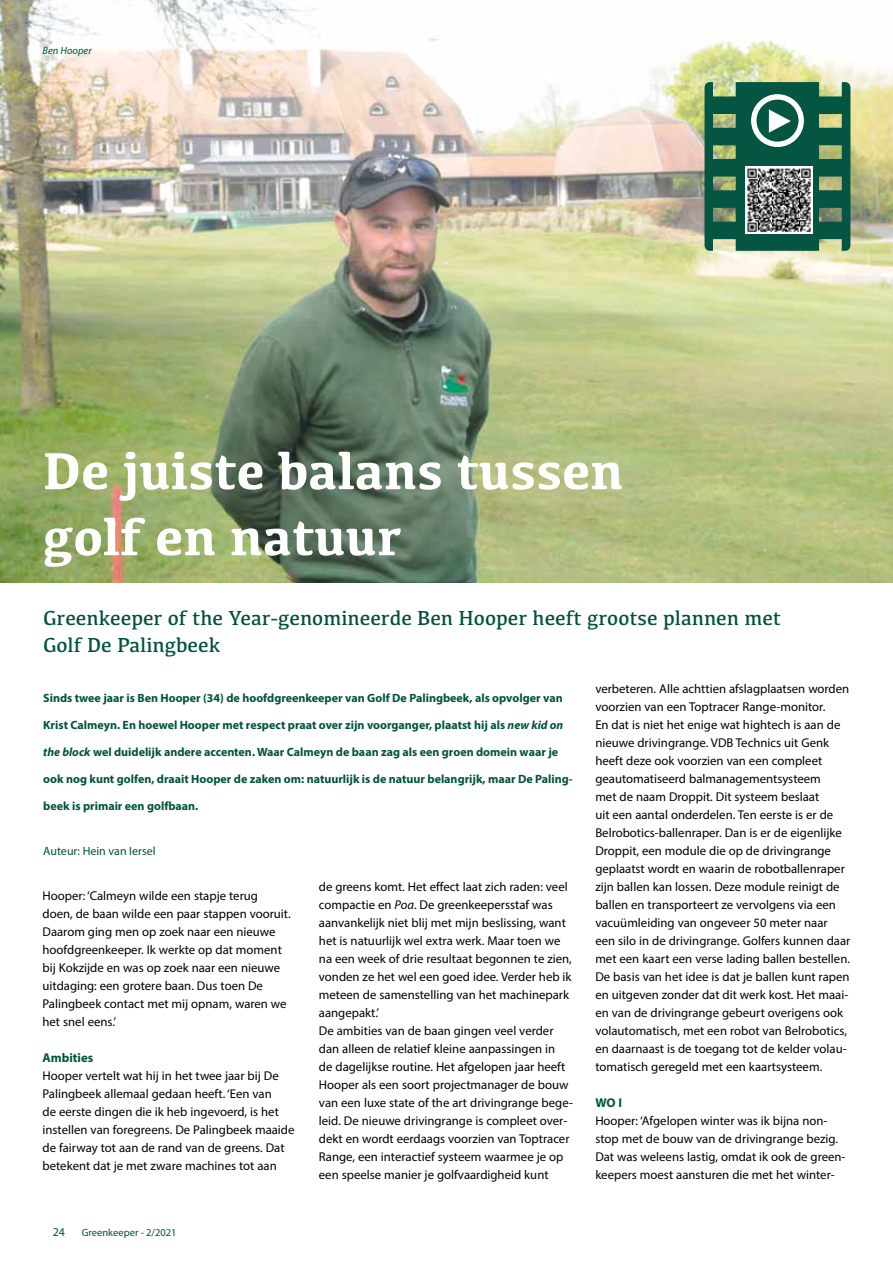
<style>
.page{position:relative;width:893px;height:1263px;background:#fff}
.page>*{position:absolute;margin:0;border:0;box-sizing:border-box;transform-origin:0 0}
.t1{font:700 54px/66px "Kefa";color:#fff}
.t2{font:21px/27px "Kefa";color:#00533d}
.t3{font:12.75px/18px "Myriad Pro";color:#000}
.t4{font:700 12.75px "Myriad Pro";color:#00533d}
.t5{font:700 12px "Myriad Pro";color:#00533d}
.t6{font:12px "Myriad Pro";color:#00533d}
.t7{font:10.5px "Myriad Pro";color:#00533d}
.t8{font:italic 10.5px "Myriad Pro";color:#00533d}
.s1{font-style:italic}
</style>
<div class="page">
<img style="left:0;top:0;width:893px;height:583px">
<svg style="left:704px;top:82px;width:146px;height:169px;background:#367359"></svg>
<img style="left:745px;top:166px;width:67px;height:67px">
<p class="t8" style="left:43px;top:44px;width:51px">Ben Hooper</p>
<h1 class="t1" style="left:43px;top:435px;width:582px">De juiste balans tussen golf en natuur</h1>
<h2 class="t2" style="left:43px;top:604px;width:739px">Greenkeeper of the Year-genomineerde Ben Hooper heeft grootse plannen met<br>Golf De Palingbeek</h2>
<p class="t5" style="left:43px;top:690px;width:521px">Sinds twee jaar is Ben Hooper (34) de hoofdgreenkeeper van Golf De Palingbeek, als opvolger van</p>
<p class="t5" style="left:43px;top:717px;width:522px">Krist Calmeyn. En hoewel Hooper met respect praat over zijn voorganger, plaatst hij als <span class="s1">new kid on</span></p>
<p class="t5" style="left:43px;top:744px;width:516px"><span class="s1">the block</span> wel duidelijk andere accenten. Waar Calmeyn de baan zag als een groen domein waar je</p>
<p class="t5" style="left:43px;top:771px;width:531px">ook nog kunt golfen, draait Hooper de zaken om: natuurlijk is de natuur belangrijk, maar De Paling-</p>
<p class="t5" style="left:43px;top:798px;width:157px">beek is primair een golfbaan.</p>
<p class="t6" style="left:43px;top:844px;width:114px">Auteur: Hein van Iersel</p>
<p class="t3" style="left:595px;top:680px;width:257px">verbeteren. Alle achttien afslagplaatsen worden voorzien van een Toptracer Range-monitor.<br>En dat is niet het enige wat hightech is aan de nieuwe drivingrange. VDB Technics uit Genk heeft deze ook voorzien van een compleet geautomatiseerd balmanagementsysteem<br>met de naam Droppit. Dit systeem beslaat<br>uit een aantal onderdelen. Ten eerste is er de Belrobotics-ballenraper. Dan is er de eigenlijke Droppit, een module die op de drivingrange geplaatst wordt en waarin de robotballenraper zijn ballen kan lossen. Deze module reinigt de ballen en transporteert ze vervolgens via een vacuümleiding van ongeveer 50 meter naar een silo in de drivingrange. Golfers kunnen daar met een kaart een verse lading ballen bestellen.<br>De basis van het idee is dat je ballen kunt rapen en uitgeven zonder dat dit werk kost. Het maai&shy;en van de drivingrange gebeurt overigens ook volautomatisch, met een robot van Belrobotics, en daarnaast is de toegang tot de kelder volau&shy;tomatisch geregeld met een kaartsysteem.</p>
<p class="t4" style="left:595px;top:1095px;width:28px">WO I</p>
<p class="t3" style="left:595px;top:1112px;width:252px">Hooper: ‘Afgelopen winter was ik bijna non&shy;stop met de bouw van de drivingrange bezig.<br>Dat was weleens lastig, omdat ik ook de green&shy;keepers moest aansturen die met het winter-</p>
<p class="t3" style="left:319px;top:878px;width:256px">de greens komt. Het effect laat zich raden: veel compactie en <span class="s1">Poa</span>. De greenkeepersstaf was aanvankelijk niet blij met mijn beslissing, want het is natuurlijk wel extra werk. Maar toen we na een week of drie resultaat begonnen te zien, vonden ze het wel een goed idee. Verder heb ik meteen de samenstelling van het machinepark aangepakt.’<br>De ambities van de baan gingen veel verder dan alleen de relatief kleine aanpassingen in<br>de dagelijkse routine. Het afgelopen jaar heeft Hooper als een soort projectmanager de bouw van een luxe state of the art drivingrange bege&shy;leid. De nieuwe drivingrange is compleet over&shy;dekt en wordt eerdaags voorzien van Toptracer Range, een interactief systeem waarmee je op een speelse manier je golfvaardigheid kunt</p>
<p class="t3" style="left:43px;top:887px;width:250px">Hooper: ‘Calmeyn wilde een stapje terug doen, de baan wilde een paar stappen vooruit.<br>Daarom ging men op zoek naar een nieuwe hoofdgreenkeeper. Ik werkte op dat moment bij Kokzijde en was op zoek naar een nieuwe uitdaging: een grotere baan. Dus toen De Palingbeek contact met mij opnam, waren we het snel eens.’</p>
<p class="t4" style="left:43px;top:1049px;width:52px">Ambities</p>
<p class="t3" style="left:43px;top:1067px;width:253px">Hooper vertelt wat hij in het twee jaar bij De Palingbeek allemaal gedaan heeft. ‘Een van<br>de eerste dingen die ik heb ingevoerd, is het instellen van foregreens. De Palingbeek maaide de fairway tot aan de rand van de greens. Dat betekent dat je met zware machines tot aan</p>
<p class="t6" style="left:53px;top:1224px;width:14px">24</p>
<p class="t7" style="left:82px;top:1226px;width:96px">Greenkeeper - 2/2021</p>
</div>
